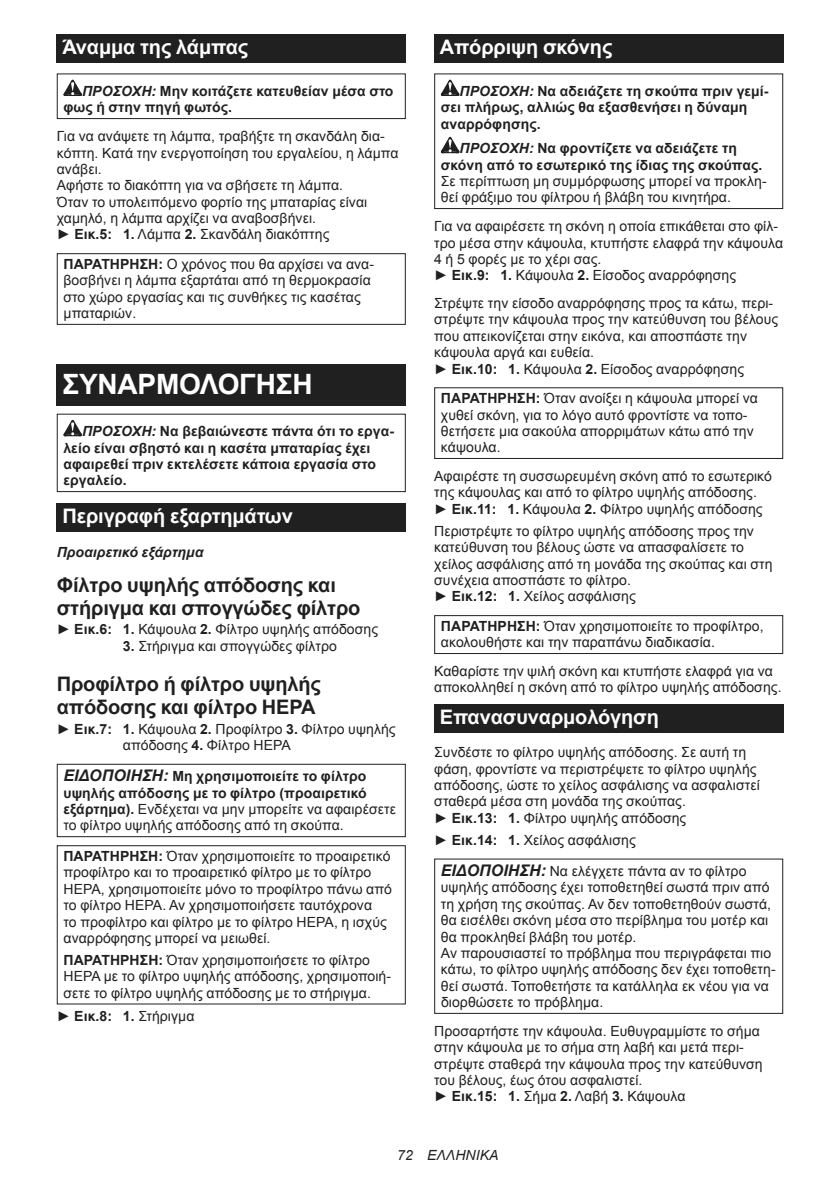
<style>
.page{position:relative;width:840px;height:1191px;background:#fff}
.page>*{position:absolute;margin:0;border:0;box-sizing:border-box;transform-origin:0 0}
.t1{font:700 28px "Arial";letter-spacing:-.01em;color:#fff}
.t2{font:700 20px/23.4px "Arial";letter-spacing:-.01em;color:#202020}
.t3{font:700 20px "Arial";letter-spacing:-.01em;color:#fff}
.t4{font:14px/16.4px "Arial";letter-spacing:.005em;color:#202020}
.t5{font:700 14px/16.4px "Arial";letter-spacing:.005em;color:#202020}
.t6{font:italic 700 14px "Arial";letter-spacing:.005em;color:#202020}
.t7{font:italic 14px "Arial";letter-spacing:.005em;color:#202020}
.s1{font-style:italic}
.s2{font-weight:700}
.s3{font-style:italic;font-size:16px}
.s4{font-weight:400}
.s5{font-weight:700;font-style:italic;font-size:16px}
</style>
<div class="page">
<div style="left:57px;top:34px;width:348px;height:29px;background:#202020"></div>
<svg style="left:63px;top:80px;width:19px;height:16px"></svg>
<div style="left:57px;top:73px;width:348px;height:46px;border:1px solid #202020"></div>
<div style="left:57px;top:253px;width:348px;height:72px;border:1px solid #202020"></div>
<div style="left:57px;top:364px;width:348px;height:41px;background:#202020"></div>
<svg style="left:63px;top:420px;width:19px;height:16px"></svg>
<div style="left:57px;top:414px;width:348px;height:78px;border:1px solid #202020"></div>
<div style="left:57px;top:503px;width:348px;height:29px;background:#202020"></div>
<div style="left:57px;top:763px;width:348px;height:74px;border:1px solid #202020"></div>
<div style="left:57px;top:845px;width:348px;height:159px;border:1px solid #202020"></div>
<div style="left:434px;top:34px;width:348px;height:29px;background:#202020"></div>
<svg style="left:440px;top:80px;width:19px;height:16px"></svg>
<svg style="left:440px;top:137px;width:19px;height:16px"></svg>
<div style="left:434px;top:73px;width:348px;height:136px;border:1px solid #202020"></div>
<div style="left:434px;top:387px;width:348px;height:72px;border:1px solid #202020"></div>
<div style="left:434px;top:615px;width:348px;height:39px;border:1px solid #202020"></div>
<div style="left:434px;top:704px;width:348px;height:28px;background:#202020"></div>
<h2 class="t3" style="left:62px;top:34px;width:187px">Άναμμα της λάμπας</h2>
<p class="t5" style="left:63px;top:83px;width:331px;text-indent:19px"><span class="s1">ΠΡΟΣΟΧΗ:</span> Μην κοιτάζετε κατευθείαν μέσα στο φως ή στην πηγή φωτός.</p>
<p class="t4" style="left:57px;top:128px;width:343px">Για να ανάψετε τη λάμπα, τραβήξτε τη σκανδάλη δια&shy;κόπτη. Κατά την ενεργοποίηση του εργαλείου, η λάμπα ανάβει.<br>Αφήστε το διακόπτη για να σβήσετε τη λάμπα.<br>Όταν το υπολειπόμενο φορτίο της μπαταρίας είναι χαμηλό, η λάμπα αρχίζει να αναβοσβήνει.<br>► <span class="s2">Εικ.5: 1.</span> Λάμπα <span class="s2">2.</span> Σκανδάλη διακόπτης</p>
<p class="t4" style="left:63px;top:256px;width:312px"><span class="s2">ΠΑΡΑΤΗΡΗΣΗ:</span> Ο χρόνος που θα αρχίσει να ανα&shy;βοσβήνει η λάμπα εξαρτάται από τη θερμοκρασία στο χώρο εργασίας και τις συνθήκες τις κασέτας μπαταριών.</p>
<h1 class="t1" style="left:62px;top:366px;width:252px">ΣΥΝΑΡΜΟΛΟΓΗΣΗ</h1>
<p class="t5" style="left:63px;top:423px;width:332px;text-indent:19px"><span class="s1">ΠΡΟΣΟΧΗ:</span> Να βεβαιώνεστε πάντα ότι το εργα&shy;λείο είναι σβηστό και η κασέτα μπαταρίας έχει αφαιρεθεί πριν εκτελέσετε κάποια εργασία στο εργαλείο.</p>
<h2 class="t3" style="left:62px;top:503px;width:232px">Περιγραφή εξαρτημάτων</h2>
<p class="t6" style="left:57px;top:542px;width:148px">Προαιρετικό εξάρτημα</p>
<h2 class="t2" style="left:57px;top:573px;width:305px">Φίλτρο υψηλής απόδοσης και στήριγμα και σπογγώδες φίλτρο</h2>
<p class="t4" style="left:57px;top:621px;width:323px">► <span class="s2">Εικ.6: 1.</span> Κάψουλα <span class="s2">2.</span> Φίλτρο υψηλής απόδοσης</p>
<p class="t4" style="left:123px;top:637px;width:215px"><span class="s2">3.</span> Στήριγμα και σπογγώδες φίλτρο</p>
<h2 class="t2" style="left:57px;top:673px;width:265px">Προφίλτρο ή φίλτρο υψηλής απόδοσης και φίλτρο HEPA</h2>
<p class="t4" style="left:123px;top:720px;width:274px;text-indent:-66px">► <span class="s2">Εικ.7: 1.</span> Κάψουλα <span class="s2">2.</span> Προφίλτρο <span class="s2">3.</span> Φίλτρο υψηλής απόδοσης <span class="s2">4.</span> Φίλτρο HEPA</p>
<p class="t5" style="left:63px;top:768px;width:334px"><span class="s3">ΕΙΔΟΠΟΙΗΣΗ:</span> Μη χρησιμοποιείτε το φίλτρο υψηλής απόδοσης με το φίλτρο (προαιρετικό εξάρτημα). <span class="s4">Ενδέχεται να μην μπορείτε να αφαιρέσετε το φίλτρο υψηλής απόδοσης από τη σκούπα.</span></p>
<p class="t4" style="left:63px;top:848px;width:330px"><span class="s2">ΠΑΡΑΤΗΡΗΣΗ:</span> Όταν χρησιμοποιείτε το προαιρετικό προφίλτρο και το προαιρετικό φίλτρο με το φίλτρο HEPA, χρησιμοποιείτε μόνο το προφίλτρο πάνω από το φίλτρο HEPA. Αν χρησιμοποιήσετε ταυτόχρονα<br>το προφίλτρο και φίλτρο με το φίλτρο HEPA, η ισχύς αναρρόφησης μπορεί να μειωθεί.</p>
<p class="t4" style="left:63px;top:952px;width:329px"><span class="s2">ΠΑΡΑΤΗΡΗΣΗ:</span> Όταν χρησιμοποιήσετε το φίλτρο<br>HEPA με το φίλτρο υψηλής απόδοσης, χρησιμοποιή&shy;σετε το φίλτρο υψηλής απόδοσης με το στήριγμα.</p>
<p class="t4" style="left:57px;top:1008px;width:139px">► <span class="s2">Εικ.8: 1.</span> Στήριγμα</p>
<h2 class="t3" style="left:439px;top:34px;width:174px">Απόρριψη σκόνης</h2>
<p class="t5" style="left:440px;top:83px;width:329px;text-indent:19px"><span class="s1">ΠΡΟΣΟΧΗ:</span> Να αδειάζετε τη σκούπα πριν γεμί&shy;σει πλήρως, αλλιώς θα εξασθενήσει η δύναμη αναρρόφησης.</p>
<p class="t5" style="left:440px;top:140px;width:323px;text-align:center"><span class="s1">ΠΡΟΣΟΧΗ:</span> Να φροντίζετε να αδειάζετε τη σκόνη από το εσωτερικό της ίδιας της σκούπας.</p>
<p class="t4" style="left:440px;top:173px;width:327px">Σε περίπτωση μη συμμόρφωσης μπορεί να προκλη&shy;θεί φράξιμο του φίλτρου ή βλάβη του κινητήρα.</p>
<p class="t4" style="left:434px;top:218px;width:350px">Για να αφαιρέσετε τη σκόνη η οποία επικάθεται στο φίλ&shy;τρο μέσα στην κάψουλα, κτυπήστε ελαφρά την κάψουλα 4 ή 5 φορές με το χέρι σας.<br>► <span class="s2">Εικ.9: 1.</span> Κάψουλα <span class="s2">2.</span> Είσοδος αναρρόφησης</p>
<p class="t4" style="left:434px;top:295px;width:345px">Στρέψτε την είσοδο αναρρόφησης προς τα κάτω, περι&shy;στρέψτε την κάψουλα προς την κατεύθυνση του βέλους που απεικονίζεται στην εικόνα, και αποσπάστε την κάψουλα αργά και ευθεία.<br>► <span class="s2">Εικ.10: 1.</span> Κάψουλα <span class="s2">2.</span> Είσοδος αναρρόφησης</p>
<p class="t4" style="left:440px;top:390px;width:318px"><span class="s2">ΠΑΡΑΤΗΡΗΣΗ:</span> Όταν ανοίξει η κάψουλα μπορεί να χυθεί σκόνη, για το λόγο αυτό φροντίστε να τοπο&shy;θετήσετε μια σακούλα απορριμάτων κάτω από την κάψουλα.</p>
<p class="t4" style="left:434px;top:468px;width:339px">Αφαιρέστε τη συσσωρευμένη σκόνη από το εσωτερικό της κάψουλας και από το φίλτρο υψηλής απόδοσης. ► <span class="s2">Εικ.11: 1.</span> Κάψουλα <span class="s2">2.</span> Φίλτρο υψηλής απόδοσης</p>
<p class="t4" style="left:434px;top:523px;width:340px">Περιστρέψτε το φίλτρο υψηλής απόδοσης προς την κατεύθυνση του βέλους ώστε να απασφαλίσετε το χείλος ασφάλισης από τη μονάδα της σκούπας και στη συνέχεια αποσπάστε το φίλτρο.<br>► <span class="s2">Εικ.12: 1.</span> Χείλος ασφάλισης</p>
<p class="t4" style="left:440px;top:618px;width:324px"><span class="s2">ΠΑΡΑΤΗΡΗΣΗ:</span> Όταν χρησιμοποιείτε το προφίλτρο, ακολουθήστε και την παραπάνω διαδικασία.</p>
<p class="t4" style="left:434px;top:663px;width:349px">Καθαρίστε την ψιλή σκόνη και κτυπήστε ελαφρά για να αποκολληθεί η σκόνη από το φίλτρο υψηλής απόδοσης.</p>
<h2 class="t3" style="left:439px;top:703px;width:220px">Επανασυναρμολόγηση</h2>
<p class="t4" style="left:434px;top:744px;width:327px">Συνδέστε το φίλτρο υψηλής απόδοσης. Σε αυτή τη φάση, φροντίστε να περιστρέψετε το φίλτρο υψηλής απόδοσης, ώστε το χείλος ασφάλισης να ασφαλιστεί σταθερά μέσα στη μονάδα της σκούπας.<br>► <span class="s2">Εικ.13: 1.</span> Φίλτρο υψηλής απόδοσης</p>
<p class="t4" style="left:434px;top:832px;width:203px">► <span class="s2">Εικ.14: 1.</span> Χείλος ασφάλισης</p>
<p class="t4" style="left:440px;top:863px;width:336px"><span class="s5">ΕΙΔΟΠΟΙΗΣΗ:</span> Να ελέγχετε πάντα αν το φίλτρο υψηλής απόδοσης έχει τοποθετηθεί σωστά πριν από τη χρήση της σκούπας. Αν δεν τοποθετηθούν σωστά, θα εισέλθει σκόνη μέσα στο περίβλημα του μοτέρ και θα προκληθεί βλάβη του μοτέρ.<br>Αν παρουσιαστεί το πρόβλημα που περιγράφεται πιο κάτω, το φίλτρο υψηλής απόδοσης δεν έχει τοποθετη&shy;θεί σωστά. Τοποθετήστε τα κατάλληλα εκ νέου για να διορθώσετε το πρόβλημα.</p>
<p class="t4" style="left:434px;top:1023px;width:330px">Προσαρτήστε την κάψουλα. Ευθυγραμμίστε το σήμα στην κάψουλα με το σήμα στη λαβή και μετά περι&shy;στρέψτε σταθερά την κάψουλα προς την κατεύθυνση του βέλους, έως ότου ασφαλιστεί.<br>► <span class="s2">Εικ.15: 1.</span> Σήμα <span class="s2">2.</span> Λαβή <span class="s2">3.</span> Κάψουλα</p>
<p class="t7" style="left:397px;top:1150px;width:103px">72 ΕΛΛΗΝΙΚΑ</p>
</div>
